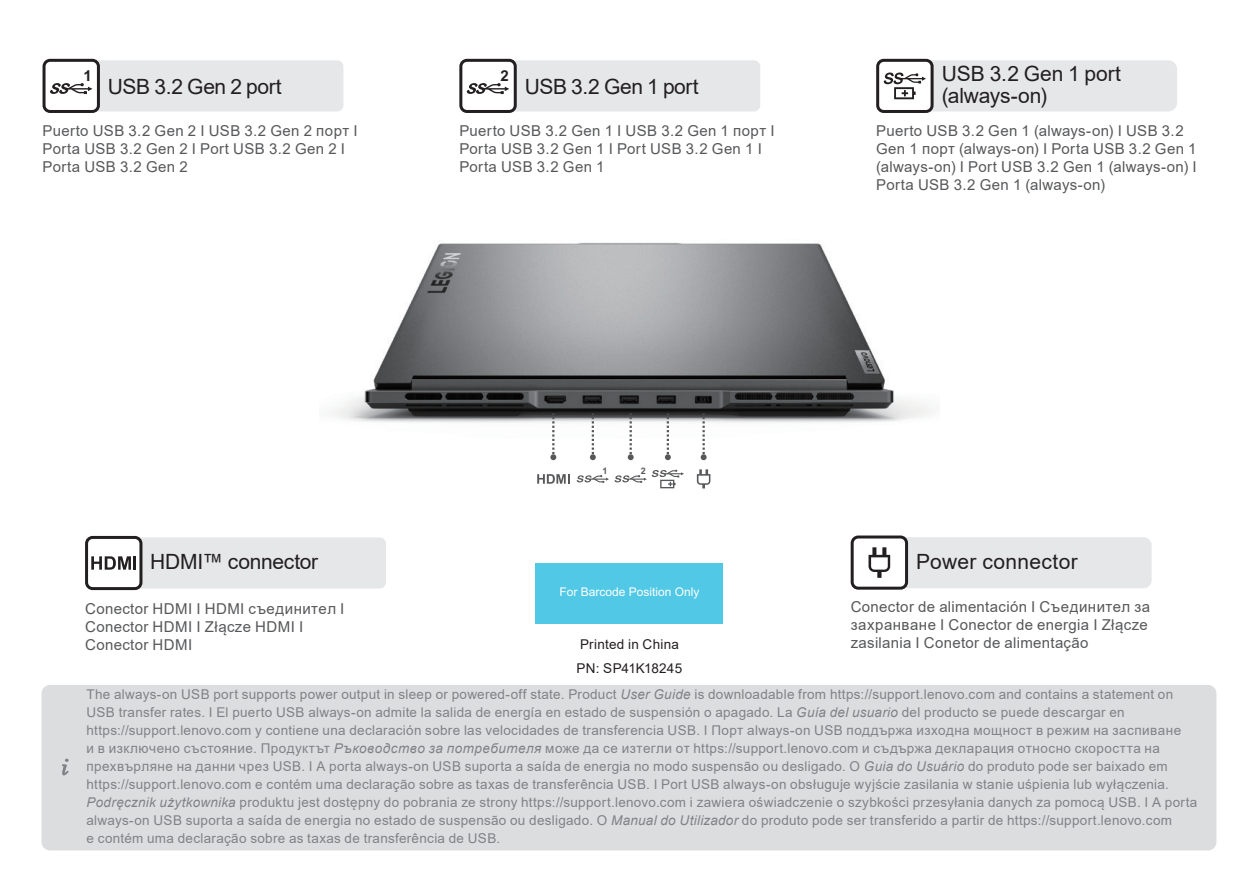
<style>
.page{position:relative;width:1259px;height:893px;background:#fff}
.page>*{position:absolute;margin:0;border:0;box-sizing:border-box;transform-origin:0 0}
.title_addtional_info{font:21px/22.5px "Arial";letter-spacing:-.01em;color:#231f20}
.title_addtional_info-2{font:21px "Arial";letter-spacing:.015em;color:#231f20}
.title_addtional_info-3{font:15px/18px "Arial";letter-spacing:.025em;color:#57585a}
.t1{font:700 15px "Arial";color:#231f20}
.body_info_60_hui{font:13.5px/18px "Arial";letter-spacing:.02em;color:#808285}
.table_info{font:13.5px "Arial";letter-spacing:.02em;color:#231f20}
.table_info-2{font:13.5px "Arial";color:#231f20}
.t2{font:12px "Arial";color:#fff}
.t3{font:700 9px "Arial";color:#57585a}
.s1{font-style:italic}
</style>
<div class="page">
<img style="left:330px;top:242px;width:604px;height:181px">
<svg style="left:550px;top:414px;width:6px;height:46px"></svg>
<svg style="left:665px;top:414px;width:6px;height:46px"></svg>
<svg style="left:628px;top:414px;width:5px;height:46px"></svg>
<svg style="left:590px;top:414px;width:6px;height:46px"></svg>
<svg style="left:700px;top:414px;width:6px;height:46px"></svg>
<svg style="left:537px;top:474px;width:32px;height:10px"></svg>
<svg style="left:697px;top:469px;width:13px;height:19px"></svg>
<svg style="left:576px;top:470px;width:108px;height:18px"></svg>
<div style="left:876px;top:59px;width:57px;height:54px;border:3px solid #231f20;border-radius:6px"></div>
<svg style="left:883px;top:60px;width:294px;height:51px"></svg>
<div style="left:43px;top:59px;width:57px;height:54px;background:#fff;border:3px solid #231f20;border-radius:6px"></div>
<svg style="left:50px;top:60px;width:293px;height:51px"></svg>
<div style="left:459px;top:59px;width:58px;height:54px;background:#fff;border:3px solid #231f20;border-radius:6px"></div>
<svg style="left:467px;top:60px;width:293px;height:51px"></svg>
<div style="left:85px;top:536px;width:57px;height:54px;background:#fff;border:3px solid #231f20;border-radius:6px"></div>
<svg style="left:91px;top:537px;width:295px;height:52px"></svg>
<hr style="left:133px;top:556px;width:3px;height:14px;background:#231f20">
<div style="left:850px;top:535px;width:58px;height:55px;background:#fff;border:3px solid #231f20;border-radius:6px"></div>
<svg style="left:868px;top:537px;width:283px;height:51px"></svg>
<div style="left:536px;top:563px;width:187px;height:60px;background:#51c8e6"></div>
<div style="left:41px;top:685px;width:1175px;height:165px;background:#dcdddf;border-radius:9px"></div>
<svg style="left:62px;top:759px;width:7px;height:16px"></svg>
<p class="t1" style="left:84px;top:65px;width:10px">1</p>
<p class="title_addtional_info" style="left:108px;top:75px;width:175px">USB 3.2 Gen 2 port</p>
<p class="t1" style="left:500px;top:65px;width:10px">2</p>
<p class="title_addtional_info" style="left:525px;top:75px;width:175px">USB 3.2 Gen 1 port</p>
<p class="title_addtional_info-3" style="left:43px;top:121px;width:317px">Puerto USB 3.2 Gen 2 I USB 3.2 Gen 2 порт I<br>Porta USB 3.2 Gen 2 I Port USB 3.2 Gen 2 I<br>Porta USB 3.2 Gen 2</p>
<p class="title_addtional_info-3" style="left:459px;top:121px;width:317px">Puerto USB 3.2 Gen 1 I USB 3.2 Gen 1 порт I<br>Porta USB 3.2 Gen 1 I Port USB 3.2 Gen 1 I<br>Porta USB 3.2 Gen 1</p>
<p class="title_addtional_info" style="left:942px;top:62px;width:181px">USB 3.2 Gen 1 port (always-on)</p>
<p class="title_addtional_info-3" style="left:876px;top:121px;width:322px">Puerto USB 3.2 Gen 1 (always-on) I USB 3.2<br>Gen 1 порт (always-on) I Porta USB 3.2 Gen 1 (always-on) I Port USB 3.2 Gen 1 (always-on) I Porta USB 3.2 Gen 1 (always-on)</p>
<p class="t3" style="left:602px;top:464px;width:7px">1</p>
<p class="t3" style="left:641px;top:464px;width:7px">2</p>
<p class="title_addtional_info" style="left:150px;top:550px;width:170px">HDMI™ connector</p>
<p class="title_addtional_info-2" style="left:916px;top:547px;width:163px">Power connector</p>
<p class="title_addtional_info-3" style="left:85px;top:599px;width:261px">Conector HDMI I HDMI съединител I<br>Conector HDMI I Złącze HDMI I<br>Conector HDMI</p>
<p class="t2" style="left:559px;top:584px;width:142px">For Barcode Position Only</p>
<p class="table_info" style="left:580px;top:635px;width:100px">Printed in China</p>
<p class="table_info-2" style="left:576px;top:659px;width:107px">PN: SP41K18245</p>
<p class="title_addtional_info-3" style="left:850px;top:598px;width:301px">Conector de alimentación I Съединител за захранване I Conector de energia I Złącze zasilania I Conetor de alimentação</p>
<p class="body_info_60_hui" style="left:86px;top:685px;width:1112px">The always-on USB port supports power output in sleep or powered-off state. Product <span class="s1">User Guide</span> is downloadable from https://support.lenovo.com and contains a statement on USB transfer rates. I El puerto USB always-on admite la salida de energía en estado de suspensión o apagado. La <span class="s1">Guía del usuario</span> del producto se puede descargar en https://support.lenovo.com y contiene una declaración sobre las velocidades de transferencia USB. I Порт always-on USB поддържа изходна мощност в режим на заспиване<br>и в изключено състояние. Продуктът <span class="s1">Ръководство за потребителя</span> може да се изтегли от https://support.lenovo.com и съдържа декларация относно скоростта на прехвърляне на данни чрез USB. I A porta always-on USB suporta a saída de energia no modo suspensão ou desligado. O <span class="s1">Guia do Usuário</span> do produto pode ser baixado em https://support.lenovo.com e contém uma declaração sobre as taxas de transferência USB. I Port USB always-on obsługuje wyjście zasilania w stanie uśpienia lub wyłączenia.<br><span class="s1">Podręcznik użytkownika</span> produktu jest dostępny do pobrania ze strony https://support.lenovo.com i zawiera oświadczenie o szybkości przesyłania danych za pomocą USB. I A porta always-on USB suporta a saída de energia no estado de suspensão ou desligado. O <span class="s1">Manual do Utilizador</span> do produto pode ser transferido a partir de https://support.lenovo.com<br>e contém uma declaração sobre as taxas de transferência de USB.</p>
</div>
